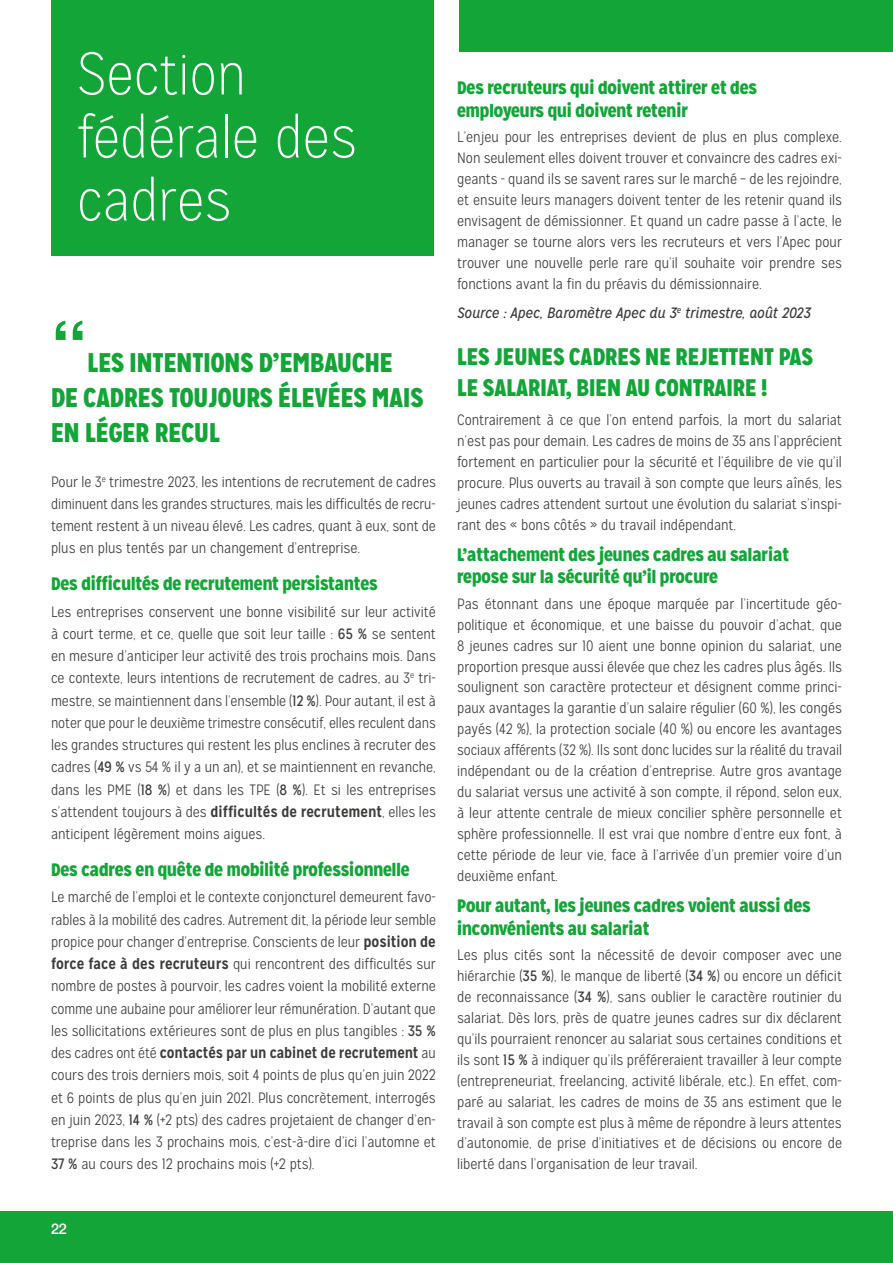
<style>
.page{position:relative;width:893px;height:1263px;background:#fff}
.page>*{position:absolute;margin:0;border:0;box-sizing:border-box;transform-origin:0 0}
.t1{font:700 70.5px "Helvetica";color:#13a538}
.t2{font:100 60px/63px "Mission Gothic";color:#fff}
.t3{font:900 27px/35.1px "Mission Gothic";color:#13a538}
.t4{font:900 24px/30.3px "Mission Gothic";color:#13a538}
.t5{font:900 18px/22.5px "Mission Gothic";color:#13a538}
.t6{font:300 15px/21px "Mission Gothic";color:#3c3c3b;text-align:justify}
.t7{font:italic 15px "Mission Gothic";color:#3c3c3b}
.t8{font:500 15px "Helvetica";color:#fff}
.s1{font-weight:400}
.s2{font-weight:700}
</style>
<div class="page">
<div style="left:0;top:1212px;width:893px;height:51px;background:#13a538"></div>
<div style="left:51px;top:0;width:383px;height:255px;background:#13a538"></div>
<div style="left:460px;top:0;width:433px;height:51px;background:#13a538"></div>
<h2 class="t2" style="left:77px;top:43px;width:281px">Section fédérale des cadres</h2>
<h1 class="t1" style="left:51px;top:290px;width:38px">‘‘</h1>
<h3 class="t3" style="left:51px;top:345px;width:374px;text-indent:37px">LES INTENTIONS D’EMBAUCHE<br>DE CADRES TOUJOURS ÉLEVÉES MAIS<br>EN LÉGER RECUL</h3>
<p class="t6" style="left:51px;top:471px;width:386px;line-height:22.2px">Pour le 3<sup>e</sup> trimestre 2023, les intentions de recrutement de cadres diminuent dans les grandes structures, mais les difficultés de recru&shy;tement restent à un niveau élevé. Les cadres, quant à eux, sont de plus en plus tentés par un changement d’entreprise.</p>
<p class="t5" style="left:51px;top:572px;width:328px">Des difficultés de recrutement persistantes</p>
<p class="t6" style="left:51px;top:600px;width:386px;line-height:22.2px">Les entreprises conservent une bonne visibilité sur leur activité à court terme, et ce, quelle que soit leur taille : <span class="s1">65 %</span> se sentent en mesure d’anticiper leur activité des trois prochains mois. Dans ce contexte, leurs intentions de recrutement de cadres, au 3<sup>e</sup> tri&shy;mestre, se maintiennent dans l’ensemble (<span class="s1">12 %</span>). Pour autant, il est à noter que pour le deuxième trimestre consécutif, elles reculent dans les grandes structures qui restent les plus enclines à recruter des cadres (<span class="s1">49 %</span> vs 54 % il y a un an), et se maintiennent en revanche, dans les PME (<span class="s1">18 %</span>) et dans les TPE (<span class="s1">8 %</span>). Et si les entreprises s’attendent toujours à des <span class="s2">difficultés de recrutement</span>, elles les anticipent légèrement moins aigues.</p>
<p class="t5" style="left:51px;top:858px;width:360px">Des cadres en quête de mobilité professionnelle</p>
<p class="t6" style="left:51px;top:886px;width:387px;line-height:22.2px">Le marché de l’emploi et le contexte conjoncturel demeurent favo&shy;rables à la mobilité des cadres. Autrement dit, la période leur semble propice pour changer d’entreprise. Conscients de leur <span class="s2">position de force face à des recruteurs</span> qui rencontrent des difficultés sur nombre de postes à pourvoir, les cadres voient la mobilité externe comme une aubaine pour améliorer leur rémunération. D’autant que les sollicitations extérieures sont de plus en plus tangibles : <span class="s1">35 % </span>des cadres ont été <span class="s2">contactés par un cabinet de recrutement</span> au cours des trois derniers mois, soit 4 points de plus qu’en juin 2022 et 6 points de plus qu’en juin 2021. Plus concrètement, interrogés en juin 2023, <span class="s1">14 %</span> (+2 pts) des cadres projetaient de changer d’en&shy;treprise dans les 3 prochains mois, c’est-à-dire d’ici l’automne et <span class="s1">37 %</span> au cours des 12 prochains mois (+2 pts).</p>
<p class="t8" style="left:51px;top:1220px;width:17px">22</p>
<p class="t5" style="left:457px;top:77px;width:301px">Des recruteurs qui doivent attirer et des employeurs qui doivent retenir</p>
<p class="t6" style="left:457px;top:126px;width:386px">L’enjeu pour les entreprises devient de plus en plus complexe.<br>Non seulement elles doivent trouver et convaincre des cadres exi&shy;geants - quand ils se savent rares sur le marché – de les rejoindre, et ensuite leurs managers doivent tenter de les retenir quand ils envisagent de démissionner. Et quand un cadre passe à l’acte, le manager se tourne alors vers les recruteurs et vers l’Apec pour trouver une nouvelle perle rare qu’il souhaite voir prendre ses fonctions avant la fin du préavis du démissionnaire.</p>
<p class="t7" style="left:457px;top:304px;width:355px">Source : Apec, Baromètre Apec du 3<sup>e</sup> trimestre, août 2023</p>
<h3 class="t4" style="left:457px;top:342px;width:357px">LES JEUNES CADRES NE REJETTENT PAS<br>LE SALARIAT, BIEN AU CONTRAIRE !</h3>
<p class="t6" style="left:457px;top:410px;width:386px">Contrairement à ce que l’on entend parfois, la mort du salariat n’est pas pour demain. Les cadres de moins de 35 ans l’apprécient fortement en particulier pour la sécurité et l’équilibre de vie qu’il procure. Plus ouverts au travail à son compte que leurs aînés, les jeunes cadres attendent surtout une évolution du salariat s’inspi&shy;rant des « bons côtés » du travail indépendant.</p>
<p class="t5" style="left:457px;top:543px;width:333px">L’attachement des jeunes cadres au salariat repose sur la sécurité qu’il procure</p>
<p class="t6" style="left:457px;top:593px;width:386px">Pas étonnant dans une époque marquée par l’incertitude géo&shy;politique et économique, et une baisse du pouvoir d’achat, que 8 jeunes cadres sur 10 aient une bonne opinion du salariat, une proportion presque aussi élevée que chez les cadres plus âgés. Ils soulignent son caractère protecteur et désignent comme princi&shy;paux avantages la garantie d’un salaire régulier (60 %), les congés payés (42 %), la protection sociale (40 %) ou encore les avantages sociaux afférents (32 %). Ils sont donc lucides sur la réalité du travail indépendant ou de la création d’entreprise. Autre gros avantage du salariat versus une activité à son compte, il répond, selon eux, à leur attente centrale de mieux concilier sphère personnelle et sphère professionnelle. Il est vrai que nombre d’entre eux font, à cette période de leur vie, face à l’arrivée d’un premier voire d’un deuxième enfant.</p>
<p class="t5" style="left:457px;top:894px;width:355px">Pour autant, les jeunes cadres voient aussi des inconvénients au salariat</p>
<p class="t6" style="left:457px;top:944px;width:386px">Les plus cités sont la nécessité de devoir composer avec une hiérarchie (<span class="s1">35 %</span>), le manque de liberté (<span class="s1">34 %</span>) ou encore un déficit de reconnaissance (<span class="s1">34 %</span>), sans oublier le caractère routinier du salariat. Dès lors, près de quatre jeunes cadres sur dix déclarent qu’ils pourraient renoncer au salariat sous certaines conditions et ils sont <span class="s1">15 %</span> à indiquer qu’ils préféreraient travailler à leur compte (entrepreneuriat, freelancing, activité libérale, etc.). En effet, com&shy;paré au salariat, les cadres de moins de 35 ans estiment que le travail à son compte est plus à même de répondre à leurs attentes d’autonomie, de prise d’initiatives et de décisions ou encore de liberté dans l’organisation de leur travail.</p>
</div>
